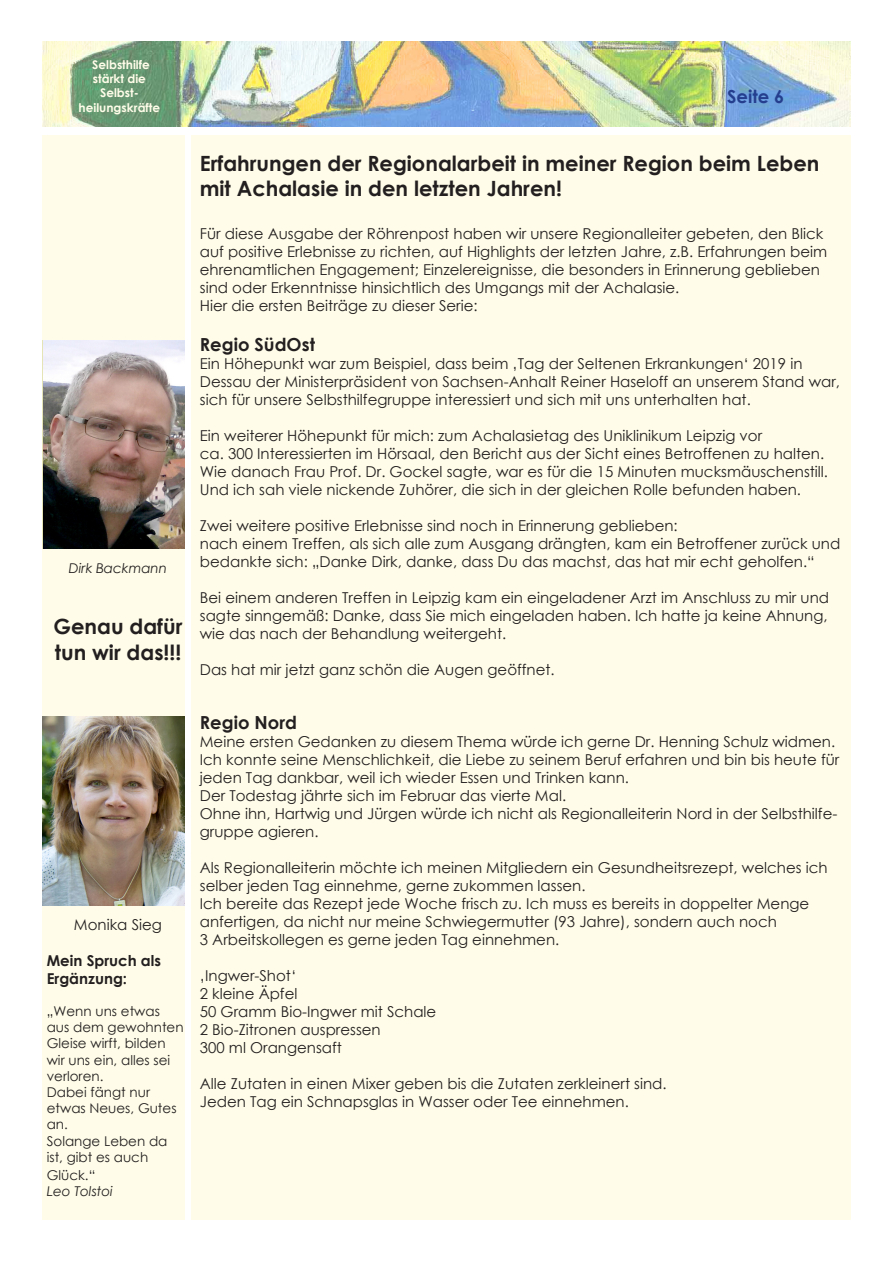
<style>
.page{position:relative;width:893px;height:1263px;background:#fff}
.page>*{position:absolute;margin:0;border:0;box-sizing:border-box;transform-origin:0 0}
.t1{font:700 21px/25.2px "Century Gothic";color:#231f20}
.t2{font:700 18px "Century Gothic";color:#231f20}
.t3{font:700 18px "Century Gothic";color:#253f8e}
.t4{font:15px/18px "Century Gothic";color:#231f20}
.t5{font:700 15px/18px "Century Gothic";color:#231f20}
.t6{font:13.5px/16.2px "Century Gothic";color:#231f20}
.t7{font:italic 13.5px "Century Gothic";color:#231f20}
.t8{font:700 12px/14.4px "Century Gothic";color:#fffde9;text-align:center}
</style>
<div class="page">
<img style="left:43px;top:42px;width:807px;height:85px">
<div style="left:191px;top:135px;width:659px;height:1084px;background:#fffde9"></div>
<div style="left:43px;top:135px;width:142px;height:1084px;background:#fffde9"></div>
<img style="left:43px;top:340px;width:141px;height:209px">
<img style="left:43px;top:716px;width:142px;height:190px">
<p class="t8" style="left:79px;top:56px;width:83px">Selbsthilfe stärkt die<br>Selbst&shy;heilungskräfte</p>
<p class="t7" style="left:69px;top:559px;width:100px">Dirk Backmann</p>
<h1 class="t1" style="left:54px;top:613px;width:130px">Genau dafür tun wir das!!!</h1>
<p class="t4" style="left:74px;top:915px;width:90px">Monika Sieg</p>
<p class="t5" style="left:47px;top:950px;width:116px">Mein Spruch als<br>Ergänzung:</p>
<p class="t6" style="left:47px;top:1003px;width:138px">„Wenn uns etwas aus dem gewohnten<br>Gleise wirft, bilden wir uns ein, alles sei verloren.<br>Dabei fängt nur etwas Neues, Gutes an.<br>Solange Leben da ist, gibt es auch</p>
<p class="t6" style="left:47px;top:1166px;width:50px">Glück.“</p>
<p class="t7" style="left:47px;top:1182px;width:68px">Leo Tolstoi</p>
<p class="t3" style="left:727px;top:82px;width:59px">Seite 6</p>
<h1 class="t1" style="left:200px;top:150px;width:621px">Erfahrungen der Regionalarbeit in meiner Region beim Leben mit Achalasie in den letzten Jahren!</h1>
<p class="t4" style="left:200px;top:225px;width:629px">Für diese Ausgabe der Röhrenpost haben wir unsere Regionalleiter gebeten, den Blick auf positive Erlebnisse zu richten, auf Highlights der letzten Jahre, z.B. Erfahrungen beim ehrenamtlichen Engagement; Einzelereignisse, die besonders in Erinnerung geblieben sind oder Erkenntnisse hinsichtlich des Umgangs mit der Achalasie.<br>Hier die ersten Beiträge zu dieser Serie:</p>
<p class="t2" style="left:200px;top:331px;width:117px">Regio SüdOst</p>
<p class="t4" style="left:200px;top:354px;width:642px">Ein Höhepunkt war zum Beispiel, dass beim ‚Tag der Seltenen Erkrankungen‘ 2019 in<br>Dessau der Ministerpräsident von Sachsen-Anhalt Reiner Haseloff an unserem Stand war, sich für unsere Selbsthilfegruppe interessiert und sich mit uns unterhalten hat.</p>
<p class="t4" style="left:200px;top:426px;width:630px">Ein weiterer Höhepunkt für mich: zum Achalasietag des Uniklinikum Leipzig vor<br>ca. 300 Interessierten im Hörsaal, den Bericht aus der Sicht eines Betroffenen zu halten.<br>Wie danach Frau Prof. Dr. Gockel sagte, war es für die 15 Minuten mucksmäuschenstill.<br>Und ich sah viele nickende Zuhörer, die sich in der gleichen Rolle befunden haben.</p>
<p class="t4" style="left:200px;top:516px;width:642px">Zwei weitere positive Erlebnisse sind noch in Erinnerung geblieben:<br>nach einem Treffen, als sich alle zum Ausgang drängten, kam ein Betroffener zurück und bedankte sich: „Danke Dirk, danke, dass Du das machst, das hat mir echt geholfen.“</p>
<p class="t4" style="left:200px;top:588px;width:631px;text-align:justify">Bei einem anderen Treffen in Leipzig kam ein eingeladener Arzt im Anschluss zu mir und sagte sinngemäß: Danke, dass Sie mich eingeladen haben. Ich hatte ja keine Ahnung, wie das nach der Behandlung weitergeht.</p>
<p class="t4" style="left:200px;top:660px;width:356px">Das hat mir jetzt ganz schön die Augen geöffnet.</p>
<p class="t2" style="left:200px;top:709px;width:99px">Regio Nord</p>
<p class="t4" style="left:200px;top:732px;width:641px">Meine ersten Gedanken zu diesem Thema würde ich gerne Dr. Henning Schulz widmen.<br>Ich konnte seine Menschlichkeit, die Liebe zu seinem Beruf erfahren und bin bis heute für jeden Tag dankbar, weil ich wieder Essen und Trinken kann.<br>Der Todestag jährte sich im Februar das vierte Mal.<br>Ohne ihn, Hartwig und Jürgen würde ich nicht als Regionalleiterin Nord in der Selbsthilfe&shy;gruppe agieren.</p>
<p class="t4" style="left:200px;top:858px;width:629px">Als Regionalleiterin möchte ich meinen Mitgliedern ein Gesundheitsrezept, welches ich selber jeden Tag einnehme, gerne zukommen lassen.<br>Ich bereite das Rezept jede Woche frisch zu. Ich muss es bereits in doppelter Menge anfertigen, da nicht nur meine Schwiegermutter (93 Jahre), sondern auch noch<br>3 Arbeitskollegen es gerne jeden Tag einnehmen.</p>
<p class="t4" style="left:200px;top:966px;width:238px">‚Ingwer-Shot‘<br>2 kleine Äpfel<br>50 Gramm Bio-Ingwer mit Schale<br>2 Bio-Zitronen auspressen<br>300 ml Orangensaft</p>
<p class="t4" style="left:200px;top:1074px;width:468px">Alle Zutaten in einen Mixer geben bis die Zutaten zerkleinert sind.<br>Jeden Tag ein Schnapsglas in Wasser oder Tee einnehmen.</p>
</div>
